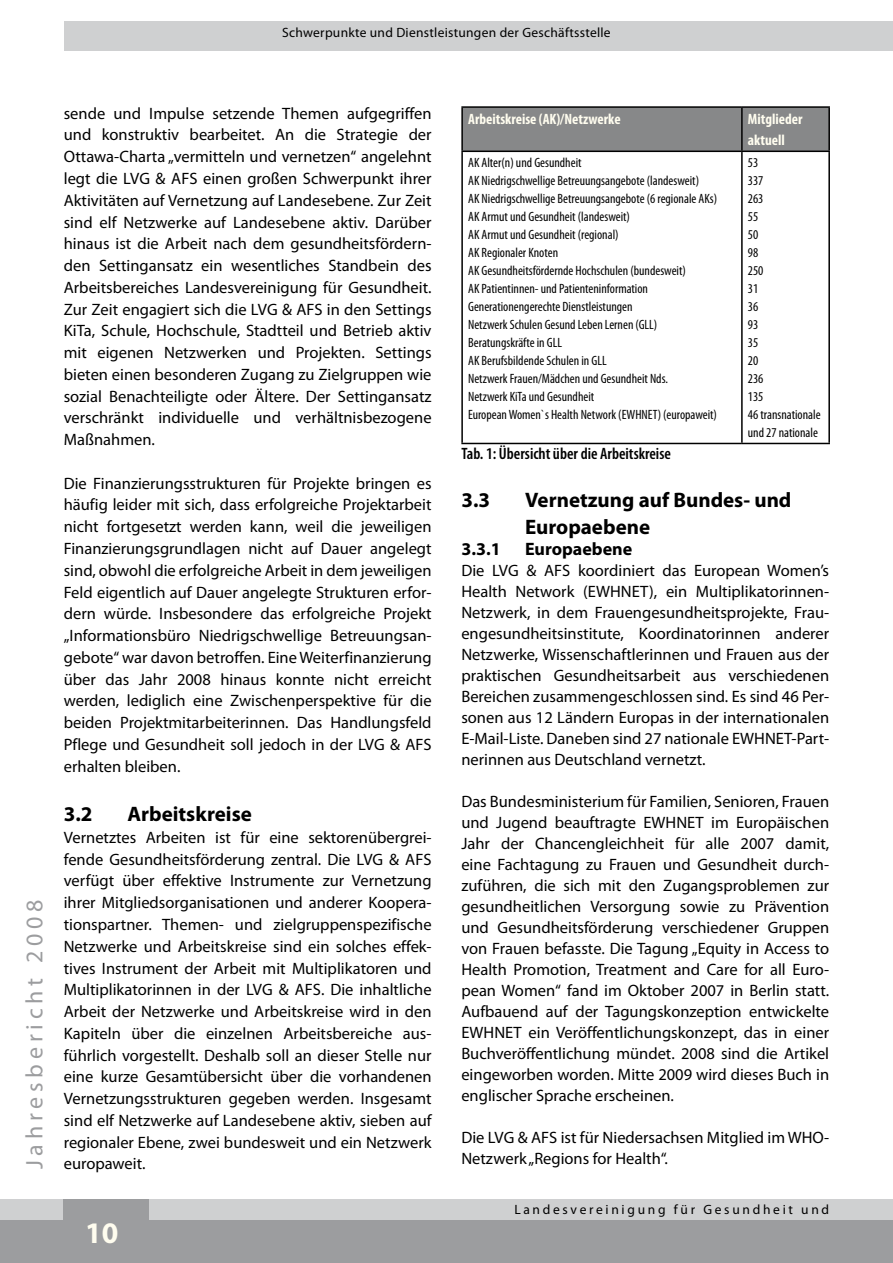
<style>
.page{position:relative;width:893px;height:1263px;background:#fff}
.page>*{position:absolute;margin:0;border:0;box-sizing:border-box;transform-origin:0 0}
.t1{font:700 30px "Myriad Pro";color:#fffdef}
.t2{font:24px "Myriad Pro";letter-spacing:.2em;color:#9c9d9f}
.t3{font:700 21px/27px "Myriad Pro";color:#000}
.t4{font:700 18px "Myriad Pro";color:#000}
.t5{font:16.5px/21.8px "Myriad Pro";color:#000;text-align:justify}
.t6{font:600 condensed 16.5px "Myriad Pro";color:#000}
.t7{font:700 condensed 15px/21px "Myriad Pro";color:#fffdef}
.t8{font:condensed 13.5px/18px "Myriad Pro";color:#000}
.t9{font:13.5px "Myriad Pro";letter-spacing:.02em;color:#000}
.t10{font:13.5px "Myriad Pro";letter-spacing:.2em;color:#000}
</style>
<div class="page">
<div style="left:0;top:1199px;width:893px;height:64px;background:#cfd0d1"></div>
<div style="left:0;top:1220px;width:893px;height:43px;background:#9c9d9f"></div>
<div style="left:64px;top:1199px;width:85px;height:64px;background:#9c9d9f"></div>
<div style="left:64px;top:21px;width:829px;height:30px;background:#cfd0d1"></div>
<div style="left:463px;top:108px;width:365px;height:43px;background:#878889"></div>
<hr style="left:461px;top:106px;width:281px;height:2px;background:#000">
<hr style="left:461px;top:108px;width:2px;height:43px;background:#000">
<hr style="left:742px;top:106px;width:88px;height:2px;background:#000">
<hr style="left:741px;top:108px;width:2px;height:43px;background:#000">
<hr style="left:828px;top:108px;width:2px;height:43px;background:#000">
<hr style="left:461px;top:151px;width:281px;height:1px;background:#000">
<hr style="left:461px;top:152px;width:2px;height:291px;background:#000">
<hr style="left:742px;top:151px;width:88px;height:1px;background:#000">
<hr style="left:741px;top:152px;width:2px;height:291px;background:#000">
<hr style="left:828px;top:152px;width:2px;height:291px;background:#000">
<hr style="left:461px;top:443px;width:281px;height:1px;background:#000">
<hr style="left:742px;top:443px;width:88px;height:1px;background:#000">
<p class="t9" style="left:282px;top:24px;width:330px">Schwerpunkte und Dienstleistungen der Geschäftsstelle</p>
<h2 class="t2" style="left:20px;top:1169px;width:271px;rotate:-90deg">Jahresbericht 2008</h2>
<p class="t5" style="left:64px;top:102px;width:369px">sende und Impulse setzende Themen aufgegriffen und konstruktiv bearbeitet. An die Strategie der Ottawa-Charta „vermitteln und vernetzen“ angelehnt legt die LVG &amp; AFS einen großen Schwerpunkt ihrer Aktivitäten auf Vernetzung auf Landesebene. Zur Zeit sind elf Netzwerke auf Landesebene aktiv. Darüber hinaus ist die Arbeit nach dem gesundheitsfördern&shy;den Settingansatz ein wesentliches Standbein des Arbeitsbereiches Landesvereinigung für Gesundheit.<br>Zur Zeit engagiert sich die LVG &amp; AFS in den Settings KiTa, Schule, Hochschule, Stadtteil und Betrieb aktiv mit eigenen Netzwerken und Projekten. Settings bieten einen besonderen Zugang zu Zielgruppen wie sozial Benachteiligte oder Ältere. Der Settingansatz verschränkt individuelle und verhältnisbezogene Maßnahmen.</p>
<p class="t5" style="left:64px;top:472px;width:369px">Die Finanzierungsstrukturen für Projekte bringen es häufig leider mit sich, dass erfolgreiche Projektarbeit nicht fortgesetzt werden kann, weil die jeweiligen Finanzierungsgrundlagen nicht auf Dauer angelegt sind, obwohl die erfolgreiche Arbeit in dem jeweiligen Feld eigentlich auf Dauer angelegte Strukturen erfor&shy;dern würde. Insbesondere das erfolgreiche Projekt „Informationsbüro Niedrigschwellige Betreuungsan&shy;gebote“ war davon betroffen. Eine Weiterfinanzierung über das Jahr 2008 hinaus konnte nicht erreicht werden, lediglich eine Zwischenperspektive für die beiden Projektmitarbeiterinnen. Das Handlungsfeld Pflege und Gesundheit soll jedoch in der LVG &amp; AFS erhalten bleiben.</p>
<p class="t3" style="left:64px;top:800px;width:30px">3.2</p>
<p class="t3" style="left:128px;top:800px;width:126px">Arbeitskreise</p>
<p class="t5" style="left:64px;top:826px;width:369px">Vernetztes Arbeiten ist für eine sektorenübergrei&shy;fende Gesundheitsförderung zentral. Die LVG &amp; AFS verfügt über effektive Instrumente zur Vernetzung ihrer Mitgliedsorganisationen und anderer Koopera&shy;tionspartner. Themen- und zielgruppenspezifische Netzwerke und Arbeitskreise sind ein solches effek&shy;tives Instrument der Arbeit mit Multiplikatoren und Multiplikatorinnen in der LVG &amp; AFS. Die inhaltliche Arbeit der Netzwerke und Arbeitskreise wird in den Kapiteln über die einzelnen Arbeitsbereiche aus&shy;führlich vorgestellt. Deshalb soll an dieser Stelle nur eine kurze Gesamtübersicht über die vorhandenen Vernetzungsstrukturen gegeben werden. Insgesamt sind elf Netzwerke auf Landesebene aktiv, sieben auf regionaler Ebene, zwei bundesweit und ein Netzwerk europaweit.</p>
<h1 class="t1" style="left:85px;top:1213px;width:35px">10</h1>
<p class="t7" style="left:468px;top:108px;width:154px">Arbeitskreise (AK)/Netzwerke</p>
<p class="t7" style="left:748px;top:108px;width:56px">Mitglieder aktuell</p>
<p class="t8" style="left:468px;top:154px;width:251px">AK Alter(n) und Gesundheit<br>AK Niedrigschwellige Betreuungsangebote (landesweit)<br>AK Niedrigschwellige Betreuungsangebote (6 regionale AKs)<br>AK Armut und Gesundheit (landesweit)<br>AK Armut und Gesundheit (regional)<br>AK Regionaler Knoten<br>AK Gesundheitsfördernde Hochschulen (bundesweit)<br>AK Patientinnen- und Patienteninformation Generationengerechte Dienstleistungen<br>Netzwerk Schulen Gesund Leben Lernen (GLL)<br>Beratungskräfte in GLL<br>AK Berufsbildende Schulen in GLL<br>Netzwerk Frauen/Mädchen und Gesundheit Nds.<br>Netzwerk KiTa und Gesundheit<br>European Women`s Health Network (EWHNET) (europaweit)</p>
<p class="t8" style="left:748px;top:154px;width:74px">53<br>337<br>263<br>55<br>50<br>98<br>250<br>31<br>36<br>93<br>35<br>20<br>236<br>135<br>46 transnationale und 27 nationale</p>
<p class="t6" style="left:461px;top:444px;width:211px">Tab. 1: Übersicht über die Arbeitskreise</p>
<p class="t3" style="left:461px;top:486px;width:28px">3.3</p>
<p class="t3" style="left:525px;top:486px;width:268px">Vernetzung auf Bundes- und<br>Europaebene</p>
<p class="t4" style="left:461px;top:537px;width:41px">3.3.1</p>
<p class="t4" style="left:525px;top:537px;width:109px">Europaebene</p>
<p class="t5" style="left:461px;top:560px;width:369px;line-height:21px">Die LVG &amp; AFS koordiniert das European Women’s Health Network (EWHNET), ein Multiplikatorinnen-Netzwerk, in dem Frauengesundheitsprojekte, Frau&shy;engesundheitsinstitute, Koordinatorinnen anderer Netzwerke, Wissenschaftlerinnen und Frauen aus der praktischen Gesundheitsarbeit aus verschiedenen Bereichen zusammengeschlossen sind. Es sind 46 Per&shy;sonen aus 12 Ländern Europas in der internationalen E-Mail-Liste. Daneben sind 27 nationale EWHNET-Part&shy;nerinnen aus Deutschland vernetzt.</p>
<p class="t5" style="left:461px;top:791px;width:369px;line-height:21px">Das Bundesministerium für Familien, Senioren, Frauen und Jugend beauftragte EWHNET im Europäischen Jahr der Chancengleichheit für alle 2007 damit, eine Fachtagung zu Frauen und Gesundheit durch&shy;zuführen, die sich mit den Zugangsproblemen zur gesundheitlichen Versorgung sowie zu Prävention und Gesundheitsförderung verschiedener Gruppen von Frauen befasste. Die Tagung „Equity in Access to Health Promotion, Treatment and Care for all Euro&shy;pean Women“ fand im Oktober 2007 in Berlin statt.<br>Aufbauend auf der Tagungskonzeption entwickelte EWHNET ein Veröffentlichungskonzept, das in einer Buchveröffentlichung mündet. 2008 sind die Artikel eingeworben worden. Mitte 2009 wird dieses Buch in englischer Sprache erscheinen.</p>
<p class="t5" style="left:461px;top:1127px;width:369px;line-height:21px">Die LVG &amp; AFS ist für Niedersachsen Mitglied im WHO-<br>Netzwerk „Regions for Health“.</p>
<p class="t10" style="left:514px;top:1201px;width:316px">Landesvereinigung für Gesundheit und</p>
</div>
